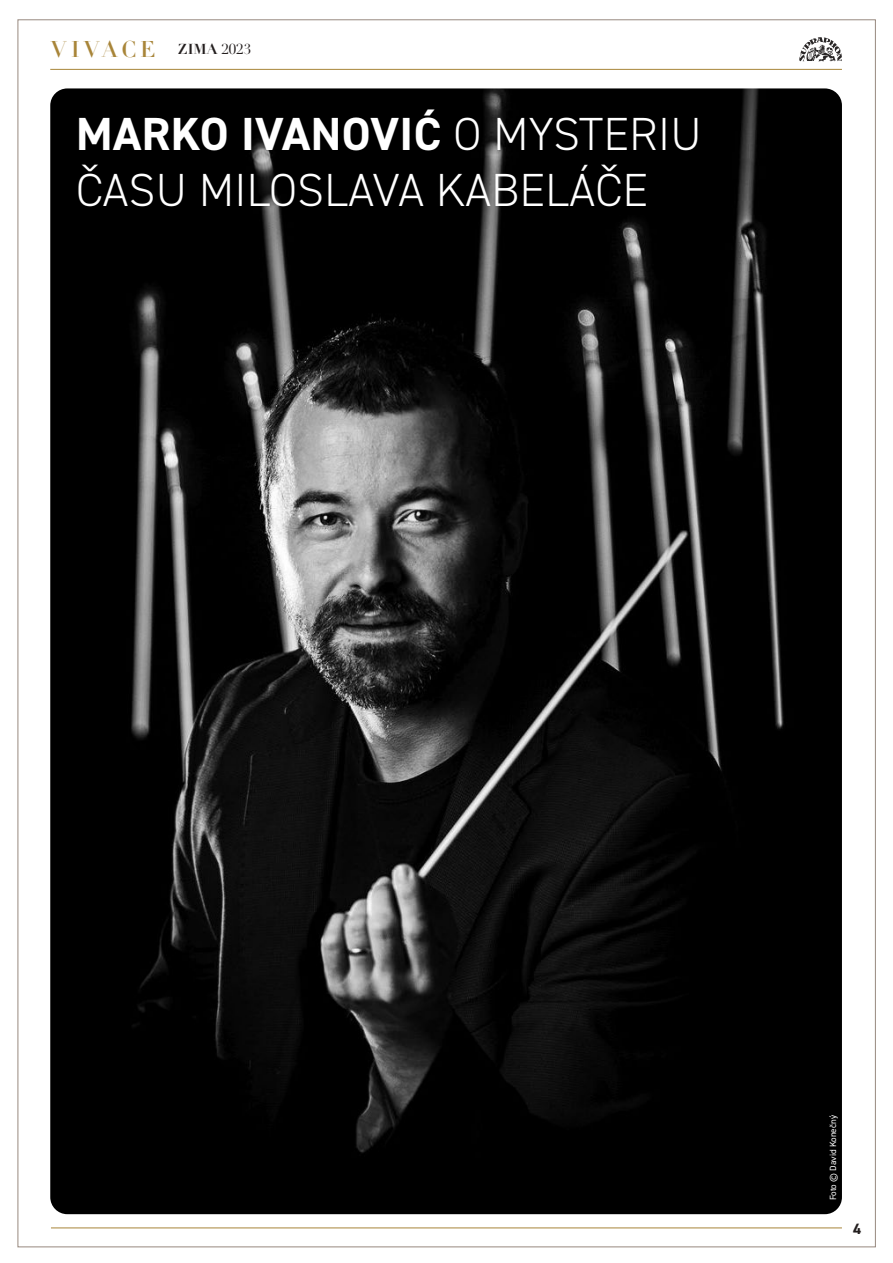
<style>
.page{position:relative;width:893px;height:1263px;background:#fff}
.page>*{position:absolute;margin:0;border:0;box-sizing:border-box;transform-origin:0 0}
.t1{font:300 46.5px/55.8px "DIN2014";letter-spacing:.01em;color:#fff}
.t2{font:22.5px "Didot LT Pro Headline";letter-spacing:.175em;color:#a88539}
.t3{font:700 15px "DIN2014";color:#231e1e}
.t4{font:9px "DIN2014";color:#fff}
.s1{font-family:"Didot LT Pro";font-weight:700;font-size:14.25px;color:#231e1e}
.s2{font-family:"Didot LT Pro";font-size:14.25px;color:#231e1e}
.s3{font-weight:700}
</style>
<div class="page">
<hr style="left:50px;top:69px;width:792px;height:1px;background:#a88539">
<hr style="left:51px;top:1228px;width:791px;height:1px;background:#a88539">
<svg style="left:799px;top:37px;width:43px;height:25px"></svg>
<img style="left:50px;top:88px;width:792px;height:1126px">
<p class="t2" style="left:51px;top:35px;width:202px">VIVACE <span class="s1">ZIMA</span> <span class="s2">2023</span></p>
<p class="t1" style="left:76px;top:106px;width:627px"><span class="s3">MARKO IVANOVIĆ</span> O MYSTERIU<br>ČASU MILOSLAVA KABELÁČE</p>
<p class="t4" style="left:827px;top:1200px;width:87px;rotate:-90deg">Foto © David Konečný</p>
<p class="t3" style="left:853px;top:1218px;width:10px">4</p>
</div>
